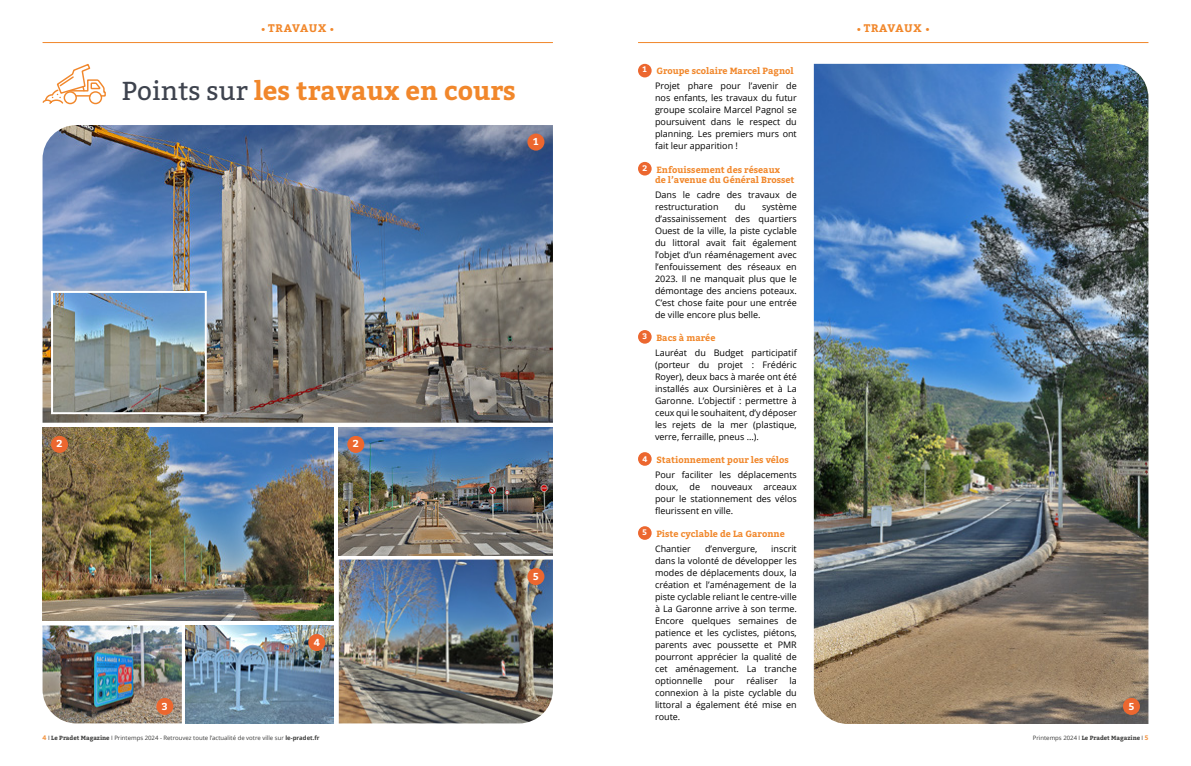
<style>
.page{position:relative;width:1191px;height:766px;background:#fff}
.page>*{position:absolute;margin:0;border:0;box-sizing:border-box;transform-origin:0 0}
.t1{font:700 26px "Bitter";color:#f1872b}
.t2{font:700 11px "Bitter";letter-spacing:.045em;color:#f1872b}
.t3{font:700 10px "Bitter";color:#fff}
.t4{font:9px/12px "Open Sans";color:#000;text-align:justify}
.t5{font:700 9px/10px "Bitter";color:#f1872b}
.t6{font:6px "Open Sans";color:#3c3c3b}
.t7{font:700 6px "Bitter";color:#3c3c3b}
.s1{font-size:8px}
.s2{font-weight:400;color:#3e434e}
.s3{font-size:8px;color:#fff}
.s4{font-family:"Bitter";font-weight:700;font-size:6.5px;color:#f39441}
.s5{font-family:"Bitter";font-weight:700}
.s6{font-weight:700}
.s7{font-family:"Open Sans";font-weight:400}
.s8{font-size:6.5px;color:#f39441}
</style>
<div class="page">
<hr style="left:43px;top:42px;width:510px;height:1px;background:#f1872b">
<svg style="left:42px;top:64px;width:64px;height:41px"></svg>
<img style="left:43px;top:125px;width:510px;height:297px">
<img style="left:43px;top:625px;width:139px;height:98px">
<img style="left:43px;top:427px;width:291px;height:193px">
<img style="left:339px;top:427px;width:214px;height:128px">
<img style="left:186px;top:625px;width:148px;height:98px">
<img style="left:54px;top:294px;width:150px;height:117px">
<div style="left:51px;top:291px;width:156px;height:123px;border:2px solid #fff"></div>
<img style="left:339px;top:559px;width:214px;height:164px">
<div style="left:527px;top:133px;width:17px;height:17px;background:#ec672f;border-radius:50%"></div>
<div style="left:51px;top:436px;width:17px;height:17px;background:#ec672f;border-radius:50%"></div>
<div style="left:347px;top:436px;width:17px;height:17px;background:#ec672f;border-radius:50%"></div>
<div style="left:156px;top:697px;width:17px;height:17px;background:#ec672f;border-radius:50%"></div>
<div style="left:308px;top:633px;width:17px;height:17px;background:#ec672f;border-radius:50%"></div>
<div style="left:527px;top:568px;width:17px;height:17px;background:#ec672f;border-radius:50%"></div>
<hr style="left:638px;top:42px;width:510px;height:1px;background:#f1872b">
<img style="left:814px;top:64px;width:334px;height:659px">
<div style="left:1123px;top:697px;width:17px;height:17px;background:#ec672f;border-radius:50%"></div>
<div style="left:638px;top:64px;width:13px;height:13px;background:#ec672f;border-radius:50%"></div>
<div style="left:638px;top:162px;width:13px;height:13px;background:#ec672f;border-radius:50%"></div>
<div style="left:638px;top:330px;width:13px;height:13px;background:#ec672f;border-radius:50%"></div>
<div style="left:638px;top:452px;width:13px;height:13px;background:#ec672f;border-radius:50%"></div>
<div style="left:638px;top:526px;width:13px;height:13px;background:#ec672f;border-radius:50%"></div>
<p class="t2" style="left:261px;top:21px;width:74px"><span class="s1">•</span> TRAVAUX <span class="s1">•</span></p>
<h1 class="t1" style="left:122px;top:74px;width:395px"><span class="s2">Points sur</span> les travaux en cours</h1>
<p class="t3" style="left:533px;top:135px;width:7px">1</p>
<p class="t3" style="left:57px;top:437px;width:8px">2</p>
<p class="t3" style="left:353px;top:437px;width:8px">2</p>
<p class="t3" style="left:162px;top:699px;width:7px">3</p>
<p class="t3" style="left:314px;top:635px;width:8px">4</p>
<p class="t3" style="left:533px;top:569px;width:7px">5</p>
<p class="t5" style="left:642px;top:66px;width:153px"><sup>1</sup> Groupe scolaire Marcel Pagnol</p>
<p class="t4" style="left:655px;top:80px;width:143px">Projet phare pour l’avenir de nos enfants, les travaux du futur groupe scolaire Marcel Pagnol se poursuivent dans le respect du planning. Les premiers murs ont fait leur apparition !</p>
<p class="t5" style="left:655px;top:164px;width:141px;text-indent:-13px"><sup>2</sup> Enfouissement des réseaux<br>de l’avenue du Général Brosset</p>
<p class="t4" style="left:655px;top:188px;width:143px">Dans le cadre des travaux de restructuration</p>
<p class="t4" style="left:655px;top:200px;width:143px;text-indent:107px">système d’assainissement des quartiers Ouest de la ville, la piste cyclable du littoral avait fait également l’objet d’un réaménagement avec l’enfouissement des réseaux en 2023. Il ne manquait plus que le démontage des anciens poteaux.<br>C’est chose faite pour une entrée de ville encore plus belle.</p>
<p class="t5" style="left:642px;top:332px;width:74px"><sup>3</sup> Bacs à marée</p>
<p class="t4" style="left:655px;top:346px;width:143px">Lauréat du Budget participatif (porteur du projet : Frédéric Royer), deux bacs à marée ont été installés aux Oursinières et à La Garonne. L’objectif : permettre à ceux qui le souhaitent, d’y déposer les rejets de la mer (plastique, verre, ferraille, pneus …).</p>
<p class="t5" style="left:642px;top:454px;width:148px"><span class="s3">4</span> Stationnement pour les vélos</p>
<p class="t4" style="left:655px;top:468px;width:143px">Pour faciliter les déplacements doux, de nouveaux arceaux pour le stationnement des vélos fleurissent en ville.</p>
<p class="t5" style="left:642px;top:528px;width:144px"><sup>5</sup> Piste cyclable de La Garonne</p>
<p class="t4" style="left:655px;top:542px;width:37px">Chantier</p>
<p class="t4" style="left:705px;top:542px;width:54px">d’envergure,</p>
<p class="t4" style="left:735px;top:200px;width:13px">du</p>
<p class="t4" style="left:655px;top:542px;width:143px;text-indent:116px">inscrit dans la volonté de développer les modes de déplacements doux, la création et l’aménagement de la piste cyclable reliant le centre-ville à La Garonne arrive à son terme.<br>Encore quelques semaines de patience et les cyclistes, piétons, parents avec poussette et PMR pourront apprécier la qualité de cet aménagement. La tranche optionnelle</p>
<p class="t4" style="left:714px;top:674px;width:22px">pour</p>
<p class="t4" style="left:746px;top:674px;width:33px">réaliser</p>
<p class="t4" style="left:655px;top:674px;width:143px;text-indent:134px">la connexion à la piste cyclable du littoral a également été mise en route.</p>
<p class="t2" style="left:856px;top:21px;width:74px"><span class="s1">•</span> TRAVAUX <span class="s1">•</span></p>
<p class="t3" style="left:1128px;top:699px;width:7px">5</p>
<p class="t6" style="left:43px;top:733px;width:278px"><span class="s4">4</span> I <span class="s5">Le Pradet Magazine</span> I Printemps 2024 - Retrouvez toute l’actualité de votre ville sur <span class="s6">le-pradet.fr</span></p>
<p class="t7" style="left:1033px;top:733px;width:117px"><span class="s7">Printemps 2024 I</span> Le Pradet Magazine <span class="s7">I</span> <span class="s8">5</span></p>
</div>
